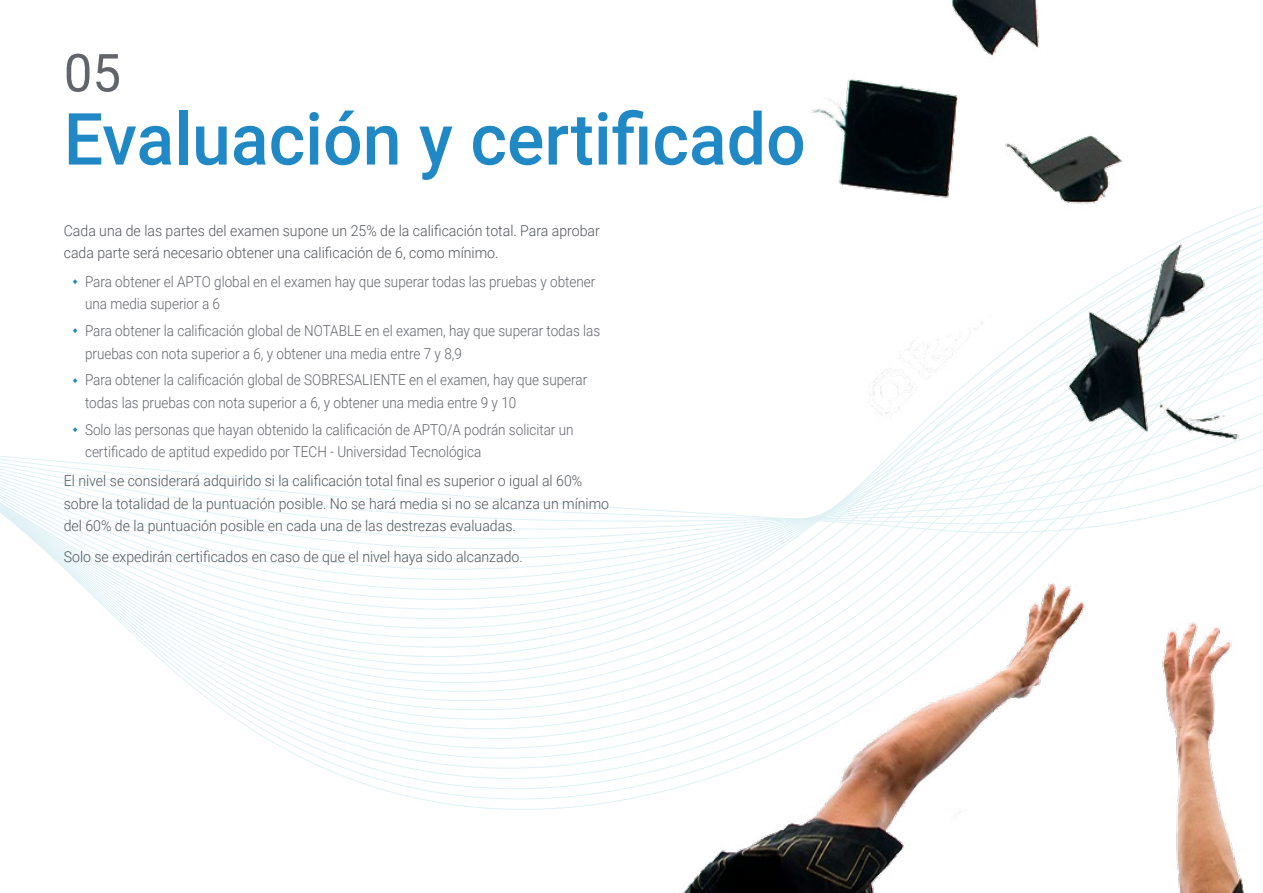
<style>
.page{position:relative;width:1263px;height:893px;background:#fff}
.page>*{position:absolute;margin:0;border:0;box-sizing:border-box;transform-origin:0 0}
.t1{font:500 72px "Roboto";color:#2088c5}
.t2{font:52.5px "Roboto";color:#61646a}
.t3{font:300 15px/22.5px "Roboto";color:#61646a;scale:.9 1}
.t4{font:300 15px/22.5px "Roboto";color:#52555b;scale:.94 1}
</style>
<div class="page">
<svg style="left:0;top:456px;width:642px;height:354px"></svg>
<img style="left:642px;top:0;width:621px;height:893px">
<h2 class="t2" style="left:64px;top:36px;width:59px">05</h2>
<h1 class="t1" style="left:64px;top:89px;width:743px">Evaluación y certificado</h1>
<p class="t4" style="left:64px;top:218px;width:572px">Cada una de las partes del examen supone un 25% de la calificación total. Para aprobar cada parte será necesario obtener una calificación de 6, como mínimo.</p>
<p class="t3" style="left:85px;top:270px;width:568px">Para obtener el APTO global en el examen hay que superar todas las pruebas y obtener una media superior a 6</p>
<p class="t3" style="left:85px;top:319px;width:574px">Para obtener la calificación global de NOTABLE en el examen, hay que superar todas las pruebas con nota superior a 6, y obtener una media entre 7 y 8,9</p>
<p class="t3" style="left:85px;top:368px;width:559px">Para obtener la calificación global de SOBRESALIENTE en el examen, hay que superar todas las pruebas con nota superior a 6, y obtener una media entre 9 y 10</p>
<p class="t3" style="left:85px;top:417px;width:544px">Solo las personas que hayan obtenido la calificación de APTO/A podrán solicitar un certificado de aptitud expedido por TECH - Universidad Tecnológica</p>
<p class="t4" style="left:64px;top:469px;width:582px">El nivel se considerará adquirido si la calificación total final es superior o igual al 60% sobre la totalidad de la puntuación posible. No se hará media si no se alcanza un mínimo del 60% de la puntuación posible en cada una de las destrezas evaluadas.</p>
<p class="t4" style="left:64px;top:545px;width:490px">Solo se expedirán certificados en caso de que el nivel haya sido alcanzado.</p>
</div>
